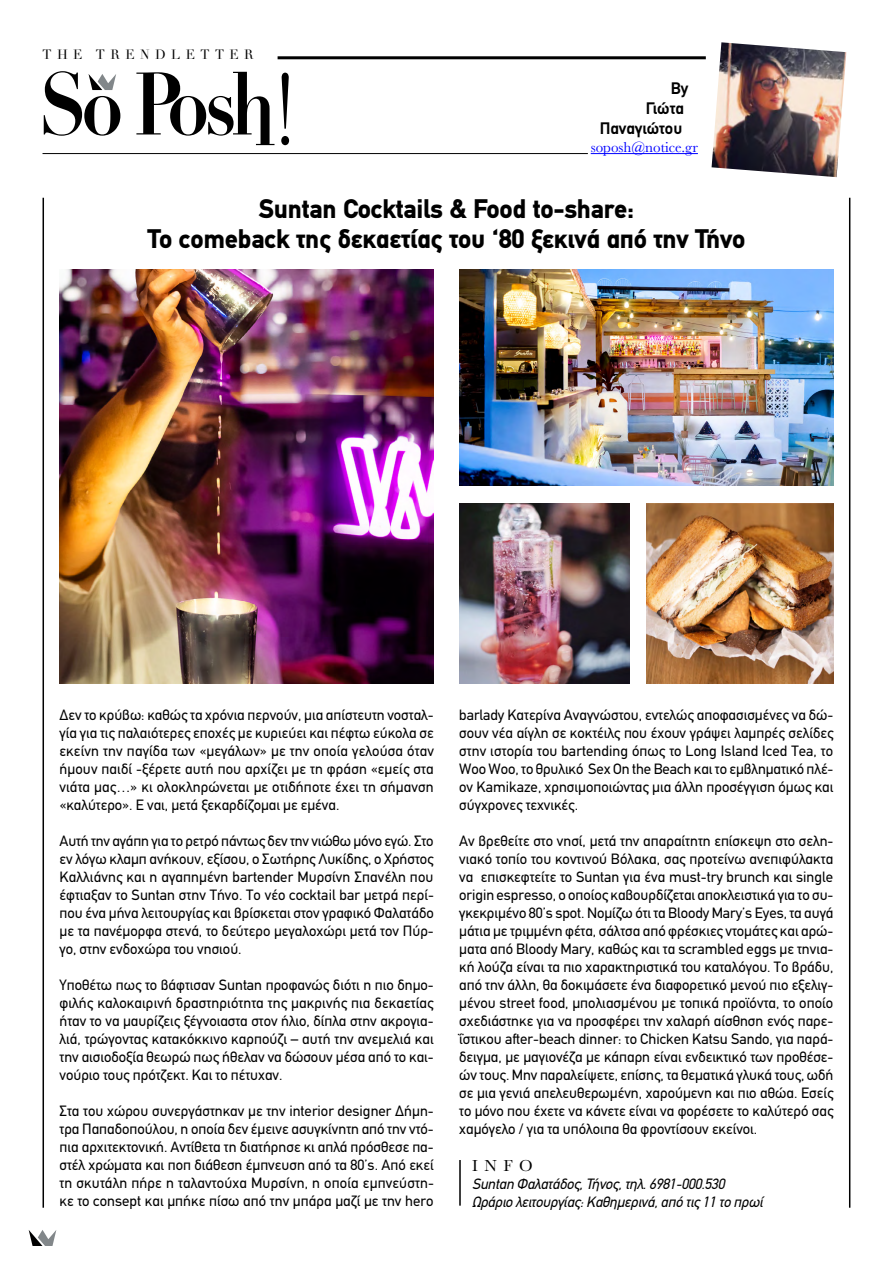
<style>
.page{position:relative;width:893px;height:1263px;background:#fff}
.page>*{position:absolute;margin:0;border:0;box-sizing:border-box;transform-origin:0 0}
.t1{font:900 27px/30px "PF Din Text";letter-spacing:-.01em;color:#000;text-align:center}
.t2{font:700 16.8px "PF Din Text";color:#000}
.t3{font:16.5px "Baskerville";color:#000}
.t4{font:15px/18px "PF Din Text";color:#000;text-align:justify}
.t5{font:italic 15px/18px "PF Din Text";letter-spacing:-.01em;color:#000}
.t6{font:15px "Baskerville";color:#00f}
.t7{font:13.2px "Didot";letter-spacing:.41em;color:#000}
</style>
<div class="page">
<hr style="left:43px;top:153px;width:545px;height:1px;background:#000">
<hr style="left:278px;top:56px;width:428px;height:3px;background:#000">
<svg style="left:44px;top:71px;width:76px;height:65px"></svg>
<svg style="left:136px;top:72px;width:138px;height:73px"></svg>
<svg style="left:281px;top:73px;width:8px;height:72px"></svg>
<svg style="left:29px;top:1230px;width:27px;height:16px"></svg>
<hr style="left:591px;top:153px;width:107px;height:1px;background:#00f">
<img style="left:712px;top:42px;width:134px;height:135px">
<hr style="left:43px;top:198px;width:1px;height:1010px;background:#000">
<hr style="left:849px;top:198px;width:1px;height:1010px;background:#000">
<hr style="left:459px;top:1160px;width:2px;height:46px;background:#000">
<img style="left:60px;top:270px;width:374px;height:414px">
<img style="left:459px;top:504px;width:170px;height:180px">
<img style="left:646px;top:504px;width:187px;height:180px">
<img style="left:459px;top:270px;width:374px;height:216px">
<p class="t7" style="left:43px;top:47px;width:213px">THE TRENDLETTER</p>
<p class="t2" style="left:671px;top:78px;width:19px">By</p>
<p class="t2" style="left:646px;top:98px;width:40px">Γιώτα</p>
<p class="t2" style="left:600px;top:118px;width:84px">Παναγιώτου</p>
<p class="t6" style="left:591px;top:138px;width:109px">soposh@notice.gr</p>
<h1 class="t1" style="left:148px;top:193px;width:599px">Suntan Cocktails &amp; Food to-share:<br>Το comeback της δεκαετίας του ‘80 ξεκινά από την Τήνο</h1>
<p class="t4" style="left:60px;top:706px;width:376px">Δεν το κρύβω: καθώς τα χρόνια περνούν, μια απίστευτη νοσταλ&shy;γία για τις παλαιότερες εποχές με κυριεύει και πέφτω εύκολα σε εκείνη την παγίδα των «μεγάλων» με την οποία γελούσα όταν ήμουν παιδί -ξέρετε αυτή που αρχίζει με τη φράση «εμείς στα νιάτα μας…» κι ολοκληρώνεται με οτιδήποτε έχει τη σήμανση «καλύτερο». Ε ναι, μετά ξεκαρδίζομαι με εμένα.</p>
<p class="t4" style="left:60px;top:832px;width:376px">Αυτή την αγάπη για το ρετρό πάντως δεν την νιώθω μόνο εγώ. Στο εν λόγω κλαμπ ανήκουν, εξίσου, ο Σωτήρης Λυκίδης, ο Χρήστος Καλλιάνης και η αγαπημένη bartender Μυρσίνη Σπανέλη που έφτιαξαν το Suntan στην Τήνο. Το νέο cocktail bar μετρά περί&shy;που ένα μήνα λειτουργίας και βρίσκεται στον γραφικό Φαλατάδο με τα πανέμορφα στενά, το δεύτερο μεγαλοχώρι μετά τον Πύρ&shy;γο, στην ενδοχώρα του νησιού.</p>
<p class="t4" style="left:60px;top:976px;width:376px">Υποθέτω πως το βάφτισαν Suntan προφανώς διότι η πιο δημο&shy;φιλής καλοκαιρινή δραστηριότητα της μακρινής πια δεκαετίας ήταν το να μαυρίζεις ξέγνοιαστα στον ήλιο, δίπλα στην ακρογια&shy;λιά, τρώγοντας κατακόκκινο καρπούζι – αυτή την ανεμελιά και την αισιοδοξία θεωρώ πως ήθελαν να δώσουν μέσα από το και&shy;νούριο τους πρότζεκτ. Και το πέτυχαν.</p>
<p class="t4" style="left:60px;top:1102px;width:376px">Στα του χώρου συνεργάστηκαν με την interior designer Δήμη&shy;τρα Παπαδοπούλου, η οποία δεν έμεινε ασυγκίνητη από την ντό&shy;πια αρχιτεκτονική. Αντίθετα τη διατήρησε κι απλά πρόσθεσε πα&shy;στέλ χρώματα και ποπ διάθεση έμπνευση από τα 80’s. Από εκεί τη σκυτάλη πήρε η ταλαντούχα Μυρσίνη, η οποία εμπνεύστη&shy;κε το consept και μπήκε πίσω από την μπάρα μαζί με την hero</p>
<p class="t4" style="left:459px;top:706px;width:376px">barlady Κατερίνα Αναγνώστου, εντελώς αποφασισμένες να δώ&shy;σουν νέα αίγλη σε κοκτέιλς που έχουν γράψει λαμπρές σελίδες στην ιστορία του bartending όπως το Long Island Iced Tea, το Woo Woo, το θρυλικό Sex On the Beach και το εμβληματικό πλέ&shy;ον Kamikaze, χρησιμοποιώντας μια άλλη προσέγγιση όμως και σύγχρονες τεχνικές.</p>
<p class="t4" style="left:459px;top:832px;width:376px">Αν βρεθείτε στο νησί, μετά την απαραίτητη επίσκεψη στο σελη&shy;νιακό τοπίο του κοντινού Βόλακα, σας προτείνω ανεπιφύλακτα να επισκεφτείτε το Suntan για ένα must-try brunch και single origin espresso, ο οποίος καβουρδίζεται αποκλειστικά για το συ&shy;γκεκριμένο 80’s spot. Νομίζω ότι τα Bloody Mary’s Eyes, τα αυγά μάτια με τριμμένη φέτα, σάλτσα από φρέσκιες ντομάτες και αρώ&shy;ματα από Bloody Mary, καθώς και τα scrambled eggs με τηνια&shy;κή λούζα είναι τα πιο χαρακτηριστικά του καταλόγου. Το βράδυ, από την άλλη, θα δοκιμάσετε ένα διαφορετικό μενού πιο εξελιγ&shy;μένου street food, μπολιασμένου με τοπικά προϊόντα, το οποίο σχεδιάστηκε για να προσφέρει την χαλαρή αίσθηση ενός παρε&shy;ΐστικου after-beach dinner: το Chicken Katsu Sando, για παρά&shy;δειγμα, με μαγιονέζα με κάπαρη είναι ενδεικτικό των προθέσε&shy;ών τους. Μην παραλείψετε, επίσης, τα θεματικά γλυκά τους, ωδή σε μια γενιά απελευθερωμένη, χαρούμενη και πιο αθώα. Εσείς το μόνο που έχετε να κάνετε είναι να φορέσετε το καλύτερό σας χαμόγελο / για τα υπόλοιπα θα φροντίσουν εκείνοι.</p>
<p class="t3" style="left:472px;top:1155px;width:62px">INFO</p>
<p class="t5" style="left:472px;top:1175px;width:292px">Suntan Φαλατάδος, Τήνος, τηλ. 6981-000.530<br>Ωράριο λειτουργίας: Καθημερινά, από τις 11 το πρωί</p>
</div>
